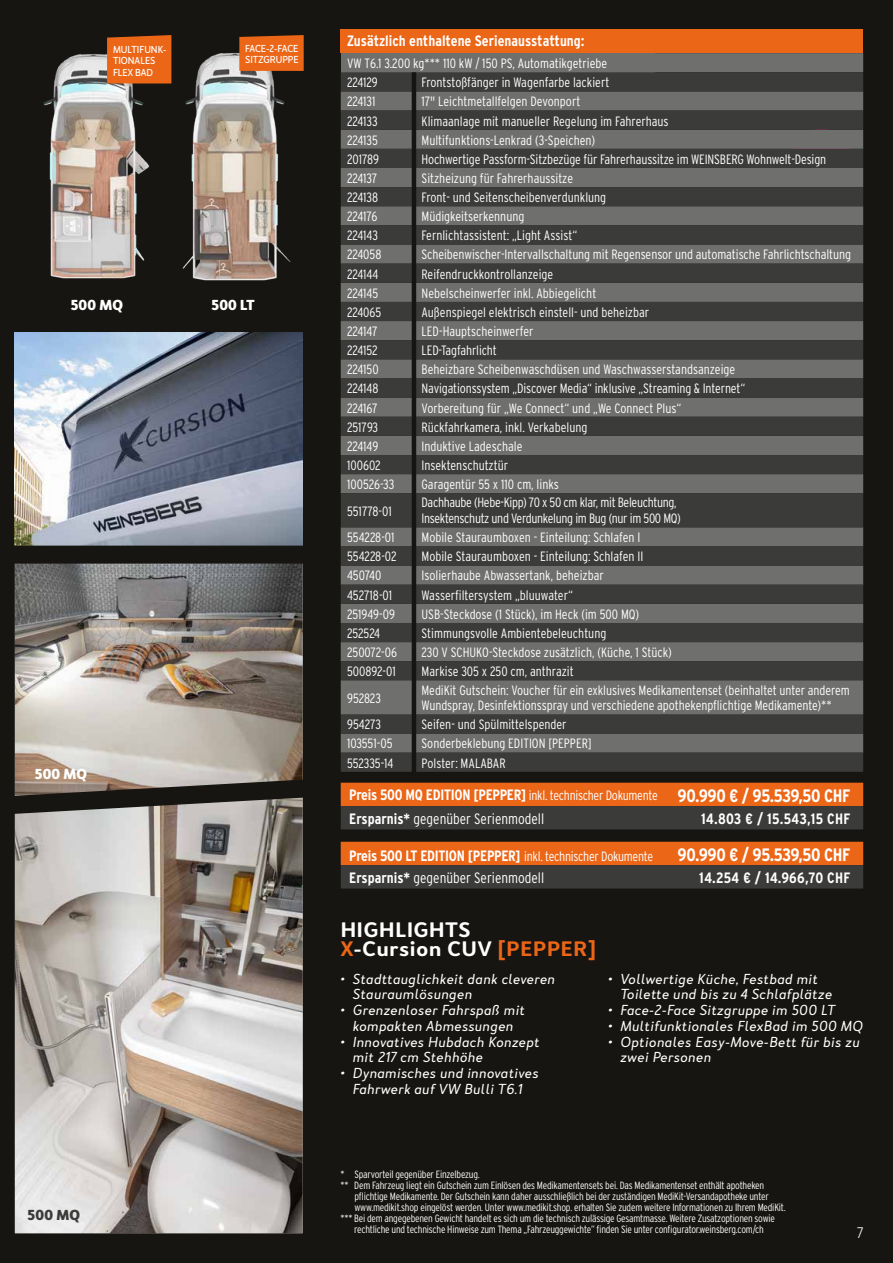
<style>
.page{position:relative;width:893px;height:1263px;background:#171511}
.page>*{position:absolute;margin:0;border:0;box-sizing:border-box;transform-origin:0 0}
.t1{font:600 19.5px/19.5px "Merlo Neue";letter-spacing:.04em;color:#fff;scale:1.07 1}
.t2{font:700 condensed 18px "Interstate";letter-spacing:-.02em;color:#fff}
.t3{font:700 condensed 15px/23.4px "Interstate";letter-spacing:-.005em;color:#fff}
.t4{font:700 condensed 15px "Interstate";letter-spacing:.02em;color:#fff}
.t5{font:300 condensed 15px "Interstate";color:#fff}
.t6{font:300 14.25px "Merlo Neue";color:#fff}
.t7{font:300 condensed 13.5px/19.2px "Interstate";letter-spacing:-.005em;color:#fff}
.t8{font:italic 13.5px/15.8px "Merlo Neue";letter-spacing:.025em;color:#fff;scale:1.07 1}
.t9{font:300 condensed 13.5px/16.2px "Interstate";letter-spacing:-.025em;color:#fff}
.t10{font:700 13.5px "Merlo Neue";letter-spacing:.015em;color:#fff}
.t11{font:700 13.5px "Merlo Neue";color:#3b3b3a}
.t12{font:300 condensed 10.5px "Interstate";letter-spacing:-.02em;color:#fff}
.t13{font:500 9.45px/11.4px "Merlo Neue";color:#fff}
.s1{font-weight:300;font-size:13.5px}
.s2{font-size:18px}
.s3{font-weight:300}
.s4{font-weight:700}
.s5{color:#ec6617}
</style>
<div class="page">
<img style="left:15px;top:333px;width:288px;height:213px">
<img style="left:15px;top:873px;width:288px;height:360px">
<img style="left:15px;top:564px;width:288px;height:205px">
<svg style="left:14px;top:769px;width:289px;height:104px"></svg>
<img style="left:43px;top:54px;width:117px;height:225px">
<img style="left:160px;top:35px;width:131px;height:246px">
<div style="left:341px;top:30px;width:522px;height:23px;background:#ec6617"></div>
<div style="left:341px;top:53px;width:522px;height:58px;background:#6f6f6e"></div>
<div style="left:341px;top:72px;width:522px;height:19px;background:#3b3b3a"></div>
<svg style="left:341px;top:111px;width:522px;height:661px;fill:#3b3b3a"></svg>
<div style="left:341px;top:680px;width:522px;height:34px;background:#6f6f6e"></div>
<svg style="left:341px;top:783px;width:522px;height:46px"></svg>
<svg style="left:341px;top:842px;width:522px;height:46px"></svg>
<svg style="left:239px;top:35px;width:65px;height:36px"></svg>
<div style="left:107px;top:35px;width:64px;height:48px;background:#ec6617"></div>
<hr style="left:412px;top:72px;width:4px;height:702px;background:#171511">
<p class="t13" style="left:113px;top:44px;width:55px">MULTIFUNK-<br>TIONALES<br>FLEX BAD</p>
<p class="t13" style="left:245px;top:43px;width:55px">FACE-2-FACE<br>SITZGRUPPE</p>
<p class="t10" style="left:71px;top:295px;width:54px">500 MQ</p>
<p class="t10" style="left:211px;top:295px;width:45px">500 LT</p>
<p class="t10" style="left:35px;top:765px;width:54px">500 MQ</p>
<p class="t11" style="left:28px;top:1205px;width:54px">500 MQ</p>
<p class="t3" style="left:347px;top:29px;width:239px">Zusätzlich enthaltene Serienausstattung:</p>
<p class="t7" style="left:347px;top:54px;width:262px">VW T6.1 3.200 kg*** 110 kW / 150 PS, Automatikgetriebe<br>224129</p>
<p class="t7" style="left:421px;top:73px;width:189px">Frontstoßfänger in Wagenfarbe lackiert</p>
<p class="t7" style="left:347px;top:92px;width:30px">224131</p>
<p class="t7" style="left:421px;top:92px;width:160px">17" Leichtmetallfelgen Devonport</p>
<p class="t7" style="left:347px;top:111px;width:32px">224133</p>
<p class="t7" style="left:421px;top:111px;width:249px">Klimaanlage mit manueller Regelung im Fahrerhaus</p>
<p class="t7" style="left:347px;top:130px;width:32px">224135</p>
<p class="t7" style="left:421px;top:130px;width:175px">Multifunktions-Lenkrad (3-Speichen)</p>
<p class="t7" style="left:347px;top:149px;width:33px">201789</p>
<p class="t7" style="left:421px;top:149px;width:406px">Hochwertige Passform-Sitzbezüge für Fahrerhaussitze im WEINSBERG Wohnwelt-Design</p>
<p class="t7" style="left:347px;top:168px;width:32px">224137</p>
<p class="t7" style="left:421px;top:168px;width:153px">Sitzheizung für Fahrerhaussitze</p>
<p class="t7" style="left:347px;top:188px;width:33px">224138</p>
<p class="t7" style="left:421px;top:188px;width:186px">Front- und Seitenscheibenverdunklung</p>
<p class="t7" style="left:347px;top:207px;width:32px">224176</p>
<p class="t7" style="left:421px;top:207px;width:104px">Müdigkeitserkennung</p>
<p class="t7" style="left:347px;top:226px;width:33px">224143</p>
<p class="t7" style="left:421px;top:226px;width:157px">Fernlichtassistent: „Light Assist“</p>
<p class="t7" style="left:347px;top:245px;width:36px">224058</p>
<p class="t7" style="left:421px;top:245px;width:431px">Scheibenwischer-Intervallschaltung mit Regensensor und automatische Fahrlichtschaltung</p>
<p class="t7" style="left:347px;top:264px;width:33px">224144</p>
<p class="t7" style="left:421px;top:264px;width:133px">Reifendruckkontrollanzeige</p>
<p class="t7" style="left:347px;top:283px;width:33px">224145</p>
<p class="t7" style="left:421px;top:283px;width:176px">Nebelscheinwerfer inkl. Abbiegelicht</p>
<p class="t7" style="left:347px;top:302px;width:36px">224065</p>
<p class="t7" style="left:421px;top:302px;width:229px">Außenspiegel elektrisch einstell- und beheizbar</p>
<p class="t7" style="left:347px;top:321px;width:32px">224147</p>
<p class="t7" style="left:421px;top:321px;width:113px">LED-Hauptscheinwerfer</p>
<p class="t7" style="left:347px;top:341px;width:32px">224152</p>
<p class="t7" style="left:421px;top:341px;width:77px">LED-Tagfahrlicht</p>
<p class="t7" style="left:347px;top:360px;width:33px">224150</p>
<p class="t7" style="left:421px;top:360px;width:315px">Beheizbare Scheibenwaschdüsen und Waschwasserstandsanzeige</p>
<p class="t7" style="left:347px;top:379px;width:33px">224148</p>
<p class="t7" style="left:421px;top:379px;width:325px">Navigationssystem „Discover Media“ inklusive „Streaming &amp; Internet“</p>
<p class="t7" style="left:347px;top:398px;width:32px">224167</p>
<p class="t7" style="left:421px;top:398px;width:261px">Vorbereitung für „We Connect“ und „We Connect Plus“</p>
<p class="t7" style="left:347px;top:417px;width:33px">251793</p>
<p class="t7" style="left:421px;top:417px;width:167px">Rückfahrkamera, inkl. Verkabelung</p>
<p class="t7" style="left:347px;top:436px;width:33px">224149</p>
<p class="t7" style="left:421px;top:436px;width:102px">Induktive Ladeschale</p>
<p class="t7" style="left:347px;top:455px;width:35px">100602</p>
<p class="t7" style="left:421px;top:455px;width:88px">Insektenschutztür</p>
<p class="t7" style="left:347px;top:475px;width:49px">100526-33</p>
<p class="t7" style="left:421px;top:475px;width:139px">Garagentür 55 x 110 cm, links</p>
<p class="t7" style="left:347px;top:501px;width:46px">551778-01</p>
<p class="t9" style="left:421px;top:494px;width:261px">Dachhaube (Hebe-Kipp) 70 x 50 cm klar, mit Beleuchtung,<br>Insektenschutz und Verdunkelung im Bug (nur im 500 MQ)</p>
<p class="t7" style="left:347px;top:528px;width:49px">554228-01</p>
<p class="t7" style="left:421px;top:528px;width:220px">Mobile Stauraumboxen - Einteilung: Schlafen I</p>
<p class="t7" style="left:347px;top:547px;width:51px">554228-02</p>
<p class="t7" style="left:421px;top:547px;width:223px">Mobile Stauraumboxen - Einteilung: Schlafen II</p>
<p class="t7" style="left:347px;top:566px;width:36px">450740</p>
<p class="t7" style="left:421px;top:566px;width:184px">Isolierhaube Abwassertank, beheizbar</p>
<p class="t7" style="left:347px;top:585px;width:47px">452718-01</p>
<p class="t7" style="left:421px;top:585px;width:153px">Wasserfiltersystem „bluuwater“</p>
<p class="t7" style="left:347px;top:604px;width:49px">251949-09</p>
<p class="t7" style="left:421px;top:604px;width:219px">USB-Steckdose (1 Stück), im Heck (im 500 MQ)</p>
<p class="t7" style="left:347px;top:623px;width:34px">252524</p>
<p class="t7" style="left:421px;top:623px;width:186px">Stimmungsvolle Ambientebeleuchtung</p>
<p class="t7" style="left:347px;top:642px;width:51px">250072-06</p>
<p class="t7" style="left:421px;top:642px;width:252px">230 V SCHUKO-Steckdose zusätzlich, (Küche, 1 Stück)</p>
<p class="t7" style="left:347px;top:662px;width:50px">500892-01</p>
<p class="t7" style="left:421px;top:662px;width:154px">Markise 305 x 250 cm, anthrazit</p>
<p class="t7" style="left:347px;top:688px;width:35px">952823</p>
<p class="t7" style="left:421px;top:683px;width:430px;line-height:15px">MediKit Gutschein: Voucher für ein exklusives Medikamentenset (beinhaltet unter anderem<br>Wundspray, Desinfektionsspray und verschiedene apothekenpflichtige Medikamente)**</p>
<p class="t7" style="left:347px;top:715px;width:35px">954273</p>
<p class="t7" style="left:421px;top:715px;width:147px">Seifen- und Spülmittelspender</p>
<p class="t7" style="left:347px;top:734px;width:47px">103551-05</p>
<p class="t7" style="left:421px;top:734px;width:172px">Sonderbeklebung EDITION [PEPPER]</p>
<p class="t7" style="left:347px;top:753px;width:48px">552335-14</p>
<p class="t7" style="left:421px;top:753px;width:86px">Polster: MALABAR</p>
<p class="t3" style="left:349px;top:783px;width:503px">Preis 500 MQ EDITION [PEPPER] <span class="s1">inkl. technischer Dokumente</span> <span class="s2">90.990 € / 95.539,50 CHF<br></span>Ersparnis* <span class="s3">gegenüber Serienmodell</span></p>
<p class="t4" style="left:701px;top:809px;width:151px">14.803 € / 15.543,15 CHF</p>
<p class="t3" style="left:349px;top:843px;width:305px">Preis 500 LT EDITION [PEPPER] <span class="s1">inkl. technischer Dokumente</span></p>
<h2 class="t2" style="left:678px;top:843px;width:174px">90.990 € / 95.539,50 CHF</h2>
<p class="t5" style="left:349px;top:868px;width:197px"><span class="s4">Ersparnis*</span> gegenüber Serienmodell</p>
<p class="t4" style="left:699px;top:868px;width:153px">14.254 € / 14.966,70 CHF</p>
<h1 class="t1" style="left:341px;top:920px;width:240px">HIGHLIGHTS<br><span class="s5">X</span>-Cursion CUV <span class="s5">[PEPPER]</span></h1>
<p class="t8" style="left:353px;top:971px;width:191px;text-indent:-12px">• Stadttauglichkeit dank cleveren<br>Stauraumlösungen</p>
<p class="t8" style="left:341px;top:1002px;width:174px;text-align:center">• Grenzenloser Fahrspaß mit kompakten Abmessungen</p>
<p class="t8" style="left:353px;top:1034px;width:176px;text-indent:-12px">• Innovatives Hubdach Konzept mit 217 cm Stehhöhe</p>
<p class="t8" style="left:341px;top:1065px;width:186px;text-align:center">• Dynamisches und innovatives<br>Fahrwerk auf VW Bulli T6.1</p>
<p class="t8" style="left:620px;top:971px;width:199px;text-indent:-12px">• Vollwertige Küche, Festbad mit<br>Toilette und bis zu 4 Schlafplätze</p>
<p class="t8" style="left:608px;top:1002px;width:213px">• Face-2-Face Sitzgruppe im 500 LT</p>
<p class="t8" style="left:608px;top:1018px;width:240px">• Multifunktionales FlexBad im 500 MQ</p>
<p class="t8" style="left:620px;top:1034px;width:225px;text-indent:-12px">• Optionales Easy-Move-Bett für bis zu zwei Personen</p>
<p class="t12" style="left:341px;top:1168px;width:141px">* Sparvorteil gegenüber Einzelbezug.</p>
<p class="t12" style="left:341px;top:1179px;width:425px">** Dem Fahrzeug liegt ein Gutschein zum Einlösen des Medikamentensets bei. Das Medikamentenset enthält apotheken</p>
<p class="t12" style="left:355px;top:1190px;width:416px">pflichtige Medikamente. Der Gutschein kann daher ausschließlich bei der zuständigen MediKit-Versandapotheke unter</p>
<p class="t12" style="left:355px;top:1201px;width:433px">www.medikit.shop eingelöst werden. Unter www.medikit.shop. erhalten Sie zudem weitere Informationen zu Ihrem MediKit.</p>
<p class="t12" style="left:341px;top:1212px;width:436px">*** Bei dem angegebenen Gewicht handelt es sich um die technisch zulässige Gesamtmasse. Weitere Zusatzoptionen sowie</p>
<p class="t12" style="left:354px;top:1223px;width:411px">rechtliche und technische Hinweise zum Thema „Fahrzeuggewichte” finden Sie unter configurator.weinsberg.com/ch</p>
<p class="t6" style="left:857px;top:1224px;width:8px">7</p>
</div>
